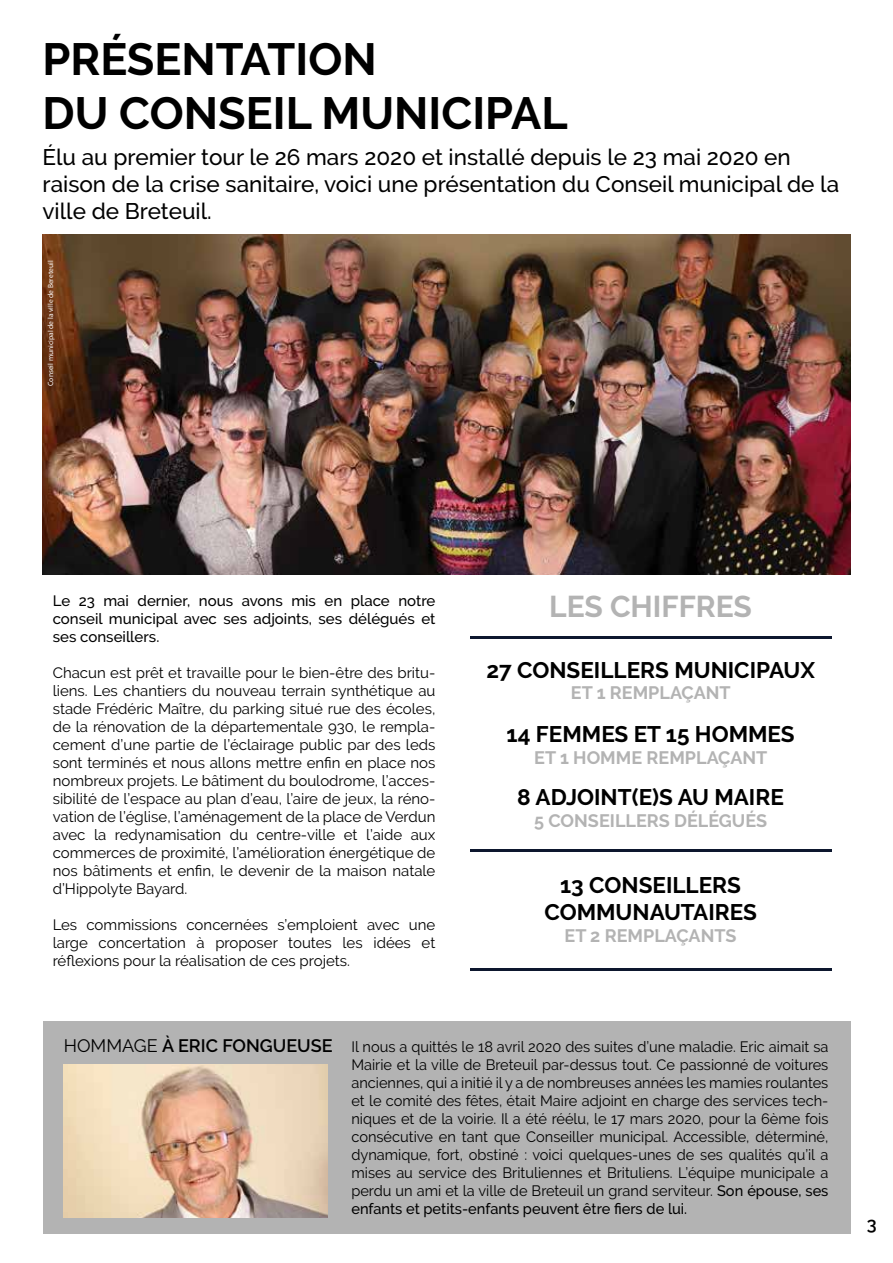
<style>
.page{position:relative;width:893px;height:1263px;background:#fff}
.page>*{position:absolute;margin:0;border:0;box-sizing:border-box;transform-origin:0 0}
.t1{font:700 45px/54px "Raleway";color:#000}
.t2{font:700 30px "Raleway";color:#b3b3b3}
.t3{font:500 22.5px/27px "Raleway";color:#000}
.t4{font:700 22.5px/27px "Raleway";color:#000;text-align:center}
.t5{font:700 18px "Raleway";color:#b3b3b3}
.t6{font:600 18px "Raleway";color:#000}
.t7{font:15px/18px "Raleway";color:#000;text-align:justify}
.t8{font:500 15px/18px "Raleway";color:#000;text-align:justify}
.t9{font:7.5px "Myriad Pro";color:#fff}
.s1{font-size:18px}
.s2{font-weight:600;font-size:18px}
.s3{font-weight:500}
</style>
<div class="page">
<img style="left:43px;top:234px;width:807px;height:340px">
<hr style="left:470px;top:636px;width:361px;height:2px;background:#0d172e">
<div style="left:43px;top:1021px;width:807px;height:213px;background:#b3b3b3"></div>
<hr style="left:470px;top:849px;width:361px;height:2px;background:#0d172e">
<hr style="left:470px;top:968px;width:361px;height:3px;background:#0d172e">
<img style="left:64px;top:1064px;width:263px;height:153px">
<h1 class="t1" style="left:43px;top:32px;width:527px">PRÉSENTATION<br>DU CONSEIL MUNICIPAL</h1>
<h3 class="t3" style="left:43px;top:144px;width:798px">Élu au premier tour le 26 mars 2020 et installé depuis le 23 mai 2020 en raison de la crise sanitaire, voici une présentation du Conseil municipal de la ville de Breteuil.</h3>
<p class="t9" style="left:46px;top:386px;width:127px;rotate:-90deg">Conseil municipal de la ville de Bereteuil</p>
<p class="t8" style="left:53px;top:592px;width:384px">Le 23 mai dernier, nous avons mis en place notre conseil municipal avec ses adjoints, ses délégués et ses conseillers.</p>
<p class="t7" style="left:53px;top:664px;width:384px">Chacun est prêt et travaille pour le bien-être des britu&shy;liens. Les chantiers du nouveau terrain synthétique au stade Frédéric Maître, du parking situé rue des écoles, de la rénovation de la départementale 930, le rempla&shy;cement d’une partie de l’éclairage public par des leds sont terminés et nous allons mettre enfin en place nos nombreux projets. Le bâtiment du boulodrome, l’acces&shy;sibilité de l’espace au plan d’eau, l’aire de jeux, la réno&shy;vation de l’église, l’aménagement de la place de Verdun avec la redynamisation du centre-ville et l’aide aux commerces de proximité, l’amélioration énergétique de nos bâtiments et enfin, le devenir de la maison natale d’Hippolyte Bayard.</p>
<p class="t7" style="left:53px;top:916px;width:384px">Les commissions concernées s’emploient avec une large concertation à proposer toutes les idées et réflexions pour la réalisation de ces projets.</p>
<h2 class="t2" style="left:549px;top:589px;width:204px">LES CHIFFRES</h2>
<h3 class="t4" style="left:486px;top:656px;width:330px">27 CONSEILLERS MUNICIPAUX</h3>
<p class="t5" style="left:571px;top:683px;width:161px">ET 1 REMPLAÇANT</p>
<h3 class="t4" style="left:507px;top:721px;width:289px">14 FEMMES ET 15 HOMMES</h3>
<p class="t5" style="left:534px;top:747px;width:235px">ET 1 HOMME REMPLAÇANT</p>
<h3 class="t4" style="left:517px;top:784px;width:268px">8 ADJOINT(E)S AU MAIRE</h3>
<p class="t5" style="left:534px;top:810px;width:234px">5 CONSEILLERS DÉLÉGUÉS</p>
<h3 class="t4" style="left:544px;top:872px;width:214px">13 CONSEILLERS<br>COMMUNAUTAIRES</h3>
<p class="t5" style="left:565px;top:925px;width:174px">ET 2 REMPLAÇANTS</p>
<p class="t7" style="left:351px;top:1038px;width:479px;text-indent:-288px"><span class="s1">HOMMAGE</span> <span class="s2">À ERIC FONGUEUSE</span> Il nous a quittés le 18 avril 2020 des suites d’une maladie. Eric aimait sa Mairie et la ville de Breteuil par-dessus tout. Ce passionné de voitures anciennes, qui a initié il y a de nombreuses années les mamies roulantes et le comité des fêtes, était Maire adjoint en charge des services tech&shy;niques et de la voirie. Il a été réélu, le 17 mars 2020, pour la 6ème fois consécutive en tant que Conseiller municipal. Accessible, déterminé, dynamique, fort, obstiné : voici quelques-unes de ses qualités qu’il a mises au service des Brituliennes et Brituliens. L’équipe municipale a perdu un ami et la ville de Breteuil un grand serviteur. <span class="s3">Son épouse, ses enfants et petits-enfants peuvent être fiers de lui.</span></p>
<p class="t6" style="left:867px;top:1214px;width:11px">3</p>
</div>
